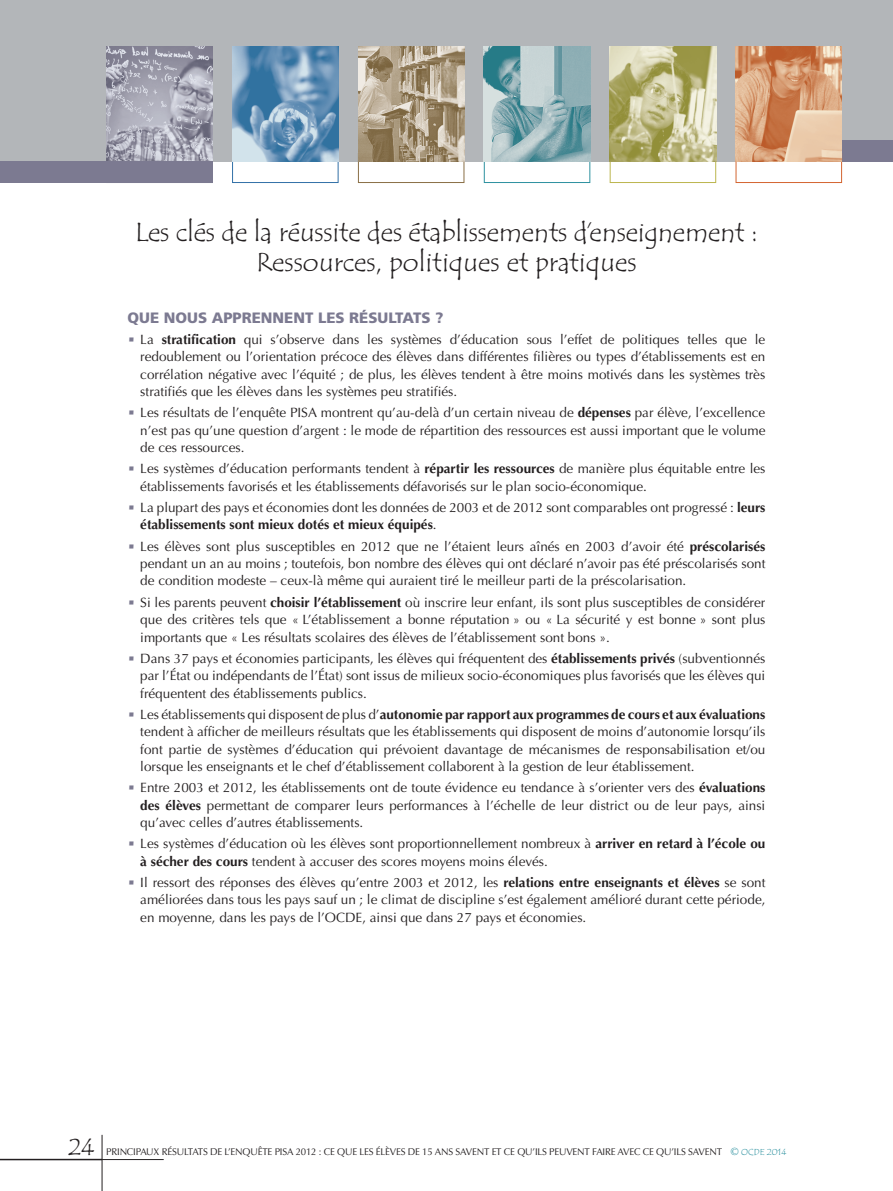
<style>
.page{position:relative;width:893px;height:1191px;background:#fff}
.page>*{position:absolute;margin:0;border:0;box-sizing:border-box;transform-origin:0 0}
.t1{font:27px/30px "Tempus Sans ITC";letter-spacing:-.01em;color:#231f20;text-align:center}
.t2{font:24px "Tempus Sans ITC";color:#231f20}
.t3{font:900 15px "Frutiger LT Std";color:#7c7a91}
.t4{font:13.5px/17.2px "Optima LT Std";color:#231f20;text-align:justify}
.t5{font:9.75px "Optima LT Std";letter-spacing:-.02em;color:#231f20}
.s1{font-family:"Itc Eras";font-weight:500;color:#7c7a91}
.s2{font-weight:700}
.s3{font-size:10.5px;color:#2d919f}
.s4{font-family:"Tempus Sans ITC";font-size:9px;color:#2d919f}
</style>
<div class="page">
<div style="left:0;top:0;width:893px;height:162px;background:#b3b6b9"></div>
<div style="left:842px;top:140px;width:51px;height:22px;background:#7c7a91"></div>
<div style="left:484px;top:153px;width:106px;height:30px;border:1px solid #2d919f"></div>
<img style="left:484px;top:47px;width:106px;height:115px">
<div style="left:610px;top:153px;width:106px;height:30px;border:1px solid #bcb64e"></div>
<img style="left:610px;top:47px;width:106px;height:115px">
<div style="left:736px;top:153px;width:106px;height:30px;border:1px solid #d46531"></div>
<img style="left:736px;top:47px;width:106px;height:115px">
<img style="left:106px;top:47px;width:107px;height:115px">
<div style="left:232px;top:153px;width:106px;height:30px;border:1px solid #3270a7"></div>
<img style="left:232px;top:47px;width:106px;height:115px">
<div style="left:358px;top:153px;width:106px;height:30px;border:1px solid #8a6f46"></div>
<img style="left:358px;top:47px;width:106px;height:115px">
<div style="left:0;top:162px;width:213px;height:21px;background:#7c7a91"></div>
<hr style="left:102px;top:1134px;width:1px;height:57px;background:#231f20">
<hr style="left:102px;top:1159px;width:62px;height:1px;background:#231f20">
<hr style="left:0;top:1158px;width:102px;height:2px;background:#231f20">
<h1 class="t1" style="left:135px;top:218px;width:624px">Les clés de la réussite des établissements d’enseignement :<br>Ressources, politiques et pratiques</h1>
<p class="t3" style="left:128px;top:308px;width:317px">QUE NOUS APPRENNENT LES RÉSULTATS ?</p>
<p class="t4" style="left:140px;top:331px;width:627px;text-indent:-13px"><span class="s1">•</span> La <span class="s2">stratification</span> qui s’observe dans les systèmes d’éducation sous l’effet de politiques telles que le redoublement ou l’orientation précoce des élèves dans différentes filières ou types d’établissements est en corrélation négative avec l’équité ; de plus, les élèves tendent à être moins motivés dans les systèmes très stratifiés que les élèves dans les systèmes peu stratifiés.</p>
<p class="t4" style="left:140px;top:404px;width:627px;text-indent:-13px"><span class="s1">•</span> Les résultats de l’enquête PISA montrent qu’au-delà d’un certain niveau de <span class="s2">dépenses</span> par élève, l’excellence n’est pas qu’une question d’argent : le mode de répartition des ressources est aussi important que le volume de ces ressources.</p>
<p class="t4" style="left:140px;top:460px;width:627px;text-indent:-13px"><span class="s1">•</span> Les systèmes d’éducation performants tendent à <span class="s2">répartir les ressources</span> de manière plus équitable entre les établissements favorisés et les établissements défavorisés sur le plan socio-économique.</p>
<p class="t4" style="left:140px;top:499px;width:627px;text-indent:-13px"><span class="s1">•</span> La plupart des pays et économies dont les données de 2003 et de 2012 sont comparables ont progressé : <span class="s2">leurs établissements sont mieux dotés et mieux équipés</span>.</p>
<p class="t4" style="left:140px;top:538px;width:627px;text-indent:-13px"><span class="s1">•</span> Les élèves sont plus susceptibles en 2012 que ne l’étaient leurs aînés en 2003 d’avoir été <span class="s2">préscolarisés </span>pendant un an au moins ; toutefois, bon nombre des élèves qui ont déclaré n’avoir pas été préscolarisés sont de condition modeste – ceux-là même qui auraient tiré le meilleur parti de la préscolarisation.</p>
<p class="t4" style="left:140px;top:594px;width:627px;text-indent:-13px"><span class="s1">•</span> Si les parents peuvent <span class="s2">choisir l’établissement</span> où inscrire leur enfant, ils sont plus susceptibles de considérer que des critères tels que « L’établissement a bonne réputation » ou « La sécurité y est bonne » sont plus importants que « Les résultats scolaires des élèves de l’établissement sont bons ».</p>
<p class="t4" style="left:140px;top:650px;width:627px;text-indent:-13px"><span class="s1">•</span> Dans 37 pays et économies participants, les élèves qui fréquentent des <span class="s2">établissements privés</span> (subventionnés par l’État ou indépendants de l’État) sont issus de milieux socio-économiques plus favorisés que les élèves qui fréquentent des établissements publics.</p>
<p class="t4" style="left:140px;top:706px;width:627px;text-indent:-13px"><span class="s1">•</span> Les établissements qui disposent de plus d’<span class="s2">autonomie par rapport aux programmes de cours et aux évaluations </span>tendent à afficher de meilleurs résultats que les établissements qui disposent de moins d’autonomie lorsqu’ils font partie de systèmes d’éducation qui prévoient davantage de mécanismes de responsabilisation et/ou lorsque les enseignants et le chef d’établissement collaborent à la gestion de leur établissement.</p>
<p class="t4" style="left:140px;top:779px;width:627px;text-indent:-13px"><span class="s1">•</span> Entre 2003 et 2012, les établissements ont de toute évidence eu tendance à s’orienter vers des <span class="s2">évaluations des élèves</span> permettant de comparer leurs performances à l’échelle de leur district ou de leur pays, ainsi qu’avec celles d’autres établissements.</p>
<p class="t4" style="left:140px;top:835px;width:627px;text-indent:-13px"><span class="s1">•</span> Les systèmes d’éducation où les élèves sont proportionnellement nombreux à <span class="s2">arriver en retard à l’école ou à sécher des cours</span> tendent à accuser des scores moyens moins élevés.</p>
<p class="t4" style="left:140px;top:874px;width:627px;text-indent:-13px"><span class="s1">•</span> Il ressort des réponses des élèves qu’entre 2003 et 2012, les <span class="s2">relations entre enseignants et élèves</span> se sont améliorées dans tous les pays sauf un ; le climat de discipline s’est également amélioré durant cette période, en moyenne, dans les pays de l’OCDE, ainsi que dans 27 pays et économies.</p>
<h2 class="t2" style="left:68px;top:1131px;width:28px">24</h2>
<p class="t5" style="left:106px;top:1146px;width:682px">Principaux résultats de l’Enquête PISA 2012 : Ce que les élèves de 15 ans savent et ce qu’ils peuvent faire avec ce qu’ils savent <span class="s3">©</span> <span class="s4">OCDE 2014</span></p>
</div>
